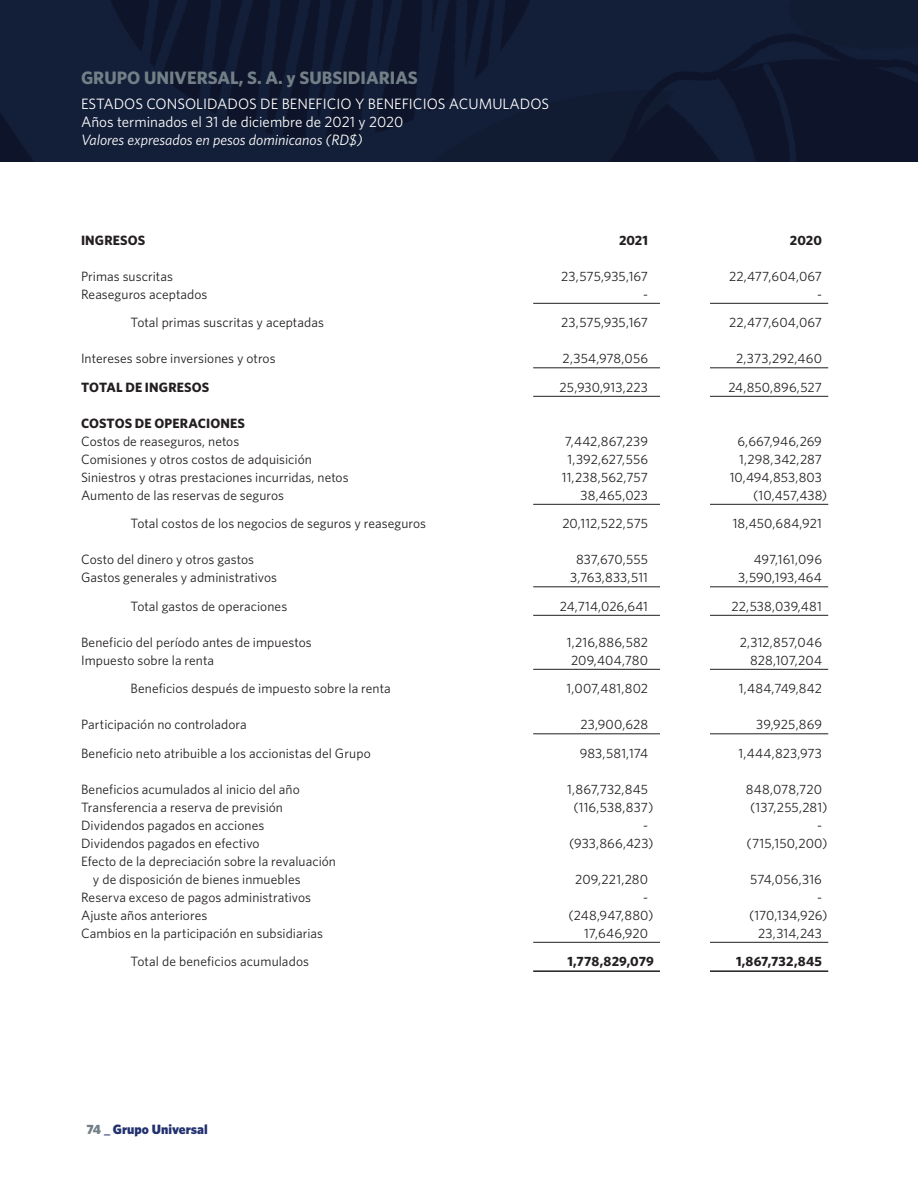
<style>
.page{position:relative;width:918px;height:1188px;background:#fff}
.page>*{position:absolute;margin:0;border:0;box-sizing:border-box;transform-origin:0 0}
.t1{font:700 18px "Whitney";color:#727f87}
.t2{font:15px/18px "Whitney";color:#fff}
.t3{font:italic 15px "Whitney";color:#fff}
.t4{font:13.5px/18px "Whitney";letter-spacing:.005em;color:#231f20}
.t5{font:700 13.5px "Whitney";letter-spacing:.01em;color:#231f20}
.t6{font:900 13.5px "Whitney";color:#22316f}
.s1{color:#727f87}
.s2{font-weight:700}
</style>
<div class="page">
<img style="left:0;top:0;width:918px;height:162px">
<hr style="left:533px;top:303px;width:295px;height:1px;background:#231f20">
<hr style="left:533px;top:367px;width:295px;height:1px;background:#231f20">
<hr style="left:533px;top:396px;width:295px;height:1px;background:#231f20">
<hr style="left:533px;top:504px;width:295px;height:1px;background:#231f20">
<hr style="left:533px;top:586px;width:295px;height:1px;background:#231f20">
<hr style="left:533px;top:615px;width:295px;height:1px;background:#231f20">
<hr style="left:533px;top:669px;width:295px;height:1px;background:#231f20">
<hr style="left:533px;top:733px;width:295px;height:1px;background:#231f20">
<hr style="left:533px;top:942px;width:295px;height:1px;background:#231f20">
<hr style="left:533px;top:970px;width:295px;height:2px;background:#231f20">
<div style="left:660px;top:217px;width:50px;height:777px;background:#fff"></div>
<h1 class="t1" style="left:81px;top:67px;width:338px">GRUPO UNIVERSAL, S. A. y SUBSIDIARIAS</h1>
<p class="t2" style="left:81px;top:94px;width:470px">ESTADOS CONSOLIDADOS DE BENEFICIO Y BENEFICIOS ACUMULADOS<br>Años terminados el 31 de diciembre de 2021 y 2020</p>
<p class="t3" style="left:81px;top:131px;width:283px">Valores expresados en pesos dominicanos (RD$)</p>
<p class="t5" style="left:81px;top:232px;width:66px">INGRESOS</p>
<p class="t5" style="left:619px;top:232px;width:31px">2021</p>
<p class="t5" style="left:790px;top:232px;width:34px">2020</p>
<p class="t4" style="left:81px;top:267px;width:93px">Primas suscritas</p>
<p class="t4" style="left:561px;top:267px;width:88px">23,575,935,167</p>
<p class="t4" style="left:729px;top:267px;width:94px">22,477,604,067</p>
<p class="t4" style="left:81px;top:285px;width:128px">Reaseguros aceptados</p>
<p class="t4" style="left:643px;top:285px;width:6px">-</p>
<p class="t4" style="left:817px;top:285px;width:6px">-</p>
<p class="t4" style="left:131px;top:313px;width:195px">Total primas suscritas y aceptadas</p>
<p class="t4" style="left:561px;top:313px;width:88px">23,575,935,167</p>
<p class="t4" style="left:729px;top:313px;width:94px">22,477,604,067</p>
<p class="t4" style="left:81px;top:349px;width:196px">Intereses sobre inversiones y otros</p>
<p class="t4" style="left:563px;top:349px;width:87px">2,354,978,056</p>
<p class="t4" style="left:736px;top:349px;width:87px">2,373,292,460</p>
<p class="t5" style="left:81px;top:379px;width:130px">TOTAL DE INGRESOS</p>
<p class="t4" style="left:560px;top:378px;width:90px">25,930,913,223</p>
<p class="t4" style="left:728px;top:378px;width:95px">24,850,896,527</p>
<p class="t5" style="left:81px;top:415px;width:166px">COSTOS DE OPERACIONES</p>
<p class="t4" style="left:81px;top:432px;width:160px">Costos de reaseguros, netos</p>
<p class="t4" style="left:565px;top:432px;width:85px">7,442,867,239</p>
<p class="t4" style="left:737px;top:432px;width:86px">6,667,946,269</p>
<p class="t4" style="left:81px;top:450px;width:232px">Comisiones y otros costos de adquisición</p>
<p class="t4" style="left:568px;top:450px;width:82px">1,392,627,556</p>
<p class="t4" style="left:739px;top:450px;width:84px">1,298,342,287</p>
<p class="t4" style="left:81px;top:468px;width:269px">Siniestros y otras prestaciones incurridas, netos</p>
<p class="t4" style="left:562px;top:468px;width:88px">11,238,562,757</p>
<p class="t4" style="left:730px;top:468px;width:94px">10,494,853,803</p>
<p class="t4" style="left:81px;top:486px;width:205px">Aumento de las reservas de seguros</p>
<p class="t4" style="left:581px;top:486px;width:69px">38,465,023</p>
<p class="t4" style="left:753px;top:486px;width:76px">(10,457,438)</p>
<p class="t4" style="left:130px;top:514px;width:297px">Total costos de los negocios de seguros y reaseguros</p>
<p class="t4" style="left:562px;top:514px;width:87px">20,112,522,575</p>
<p class="t4" style="left:733px;top:514px;width:91px">18,450,684,921</p>
<p class="t4" style="left:81px;top:550px;width:175px">Costo del dinero y otros gastos</p>
<p class="t4" style="left:576px;top:550px;width:73px">837,670,555</p>
<p class="t4" style="left:754px;top:550px;width:70px">497,161,096</p>
<p class="t4" style="left:81px;top:568px;width:198px">Gastos generales y administrativos</p>
<p class="t4" style="left:570px;top:568px;width:79px">3,763,833,511</p>
<p class="t4" style="left:738px;top:568px;width:85px">3,590,193,464</p>
<p class="t4" style="left:131px;top:597px;width:158px">Total gastos de operaciones</p>
<p class="t4" style="left:560px;top:597px;width:90px">24,714,026,641</p>
<p class="t4" style="left:731px;top:597px;width:92px">22,538,039,481</p>
<p class="t4" style="left:81px;top:633px;width:232px">Beneficio del período antes de impuestos</p>
<p class="t4" style="left:567px;top:633px;width:83px">1,216,886,582</p>
<p class="t4" style="left:740px;top:633px;width:84px">2,312,857,046</p>
<p class="t4" style="left:81px;top:651px;width:135px">Impuesto sobre la renta</p>
<p class="t4" style="left:571px;top:651px;width:79px">209,404,780</p>
<p class="t4" style="left:750px;top:651px;width:73px">828,107,204</p>
<p class="t4" style="left:131px;top:679px;width:262px">Beneficios después de impuesto sobre la renta</p>
<p class="t4" style="left:567px;top:679px;width:83px">1,007,481,802</p>
<p class="t4" style="left:739px;top:679px;width:85px">1,484,749,842</p>
<p class="t4" style="left:81px;top:715px;width:167px">Participación no controladora</p>
<p class="t4" style="left:580px;top:715px;width:69px">23,900,628</p>
<p class="t4" style="left:756px;top:715px;width:67px">39,925,869</p>
<p class="t4" style="left:81px;top:744px;width:291px">Beneficio neto atribuible a los accionistas del Grupo</p>
<p class="t4" style="left:580px;top:744px;width:70px">983,581,174</p>
<p class="t4" style="left:739px;top:744px;width:85px">1,444,823,973</p>
<p class="t4" style="left:81px;top:780px;width:220px">Beneficios acumulados al inicio del año</p>
<p class="t4" style="left:567px;top:780px;width:82px">1,867,732,845</p>
<p class="t4" style="left:746px;top:780px;width:78px">848,078,720</p>
<p class="t4" style="left:81px;top:798px;width:204px">Transferencia a reserva de previsión</p>
<p class="t4" style="left:574px;top:798px;width:81px">(116,538,837)</p>
<p class="t4" style="left:750px;top:798px;width:79px">(137,255,281)</p>
<p class="t4" style="left:81px;top:816px;width:185px">Dividendos pagados en acciones</p>
<p class="t4" style="left:643px;top:816px;width:6px">-</p>
<p class="t4" style="left:817px;top:816px;width:6px">-</p>
<p class="t4" style="left:81px;top:834px;width:180px">Dividendos pagados en efectivo</p>
<p class="t4" style="left:569px;top:834px;width:86px">(933,866,423)</p>
<p class="t4" style="left:746px;top:834px;width:82px">(715,150,200)</p>
<p class="t4" style="left:93px;top:852px;width:245px;text-indent:-12px">Efecto de la depreciación sobre la revaluación y de disposición de bienes inmuebles</p>
<p class="t4" style="left:575px;top:870px;width:74px">209,221,280</p>
<p class="t4" style="left:750px;top:870px;width:73px">574,056,316</p>
<p class="t4" style="left:81px;top:888px;width:232px">Reserva exceso de pagos administrativos</p>
<p class="t4" style="left:643px;top:888px;width:6px">-</p>
<p class="t4" style="left:817px;top:888px;width:6px">-</p>
<p class="t4" style="left:81px;top:906px;width:128px">Ajuste años anteriores</p>
<p class="t4" style="left:569px;top:906px;width:86px">(248,947,880)</p>
<p class="t4" style="left:749px;top:906px;width:80px">(170,134,926)</p>
<p class="t4" style="left:81px;top:924px;width:244px">Cambios en la participación en subsidiarias</p>
<p class="t4" style="left:584px;top:924px;width:65px">17,646,920</p>
<p class="t4" style="left:758px;top:924px;width:65px">23,314,243</p>
<p class="t4" style="left:131px;top:952px;width:180px">Total de beneficios acumulados</p>
<p class="t5" style="left:567px;top:953px;width:88px">1,778,829,079</p>
<p class="t5" style="left:736px;top:953px;width:88px">1,867,732,845</p>
<p class="t6" style="left:86px;top:1121px;width:123px"><span class="s1">74</span> <span class="s2">_</span> Grupo Universal</p>
</div>
